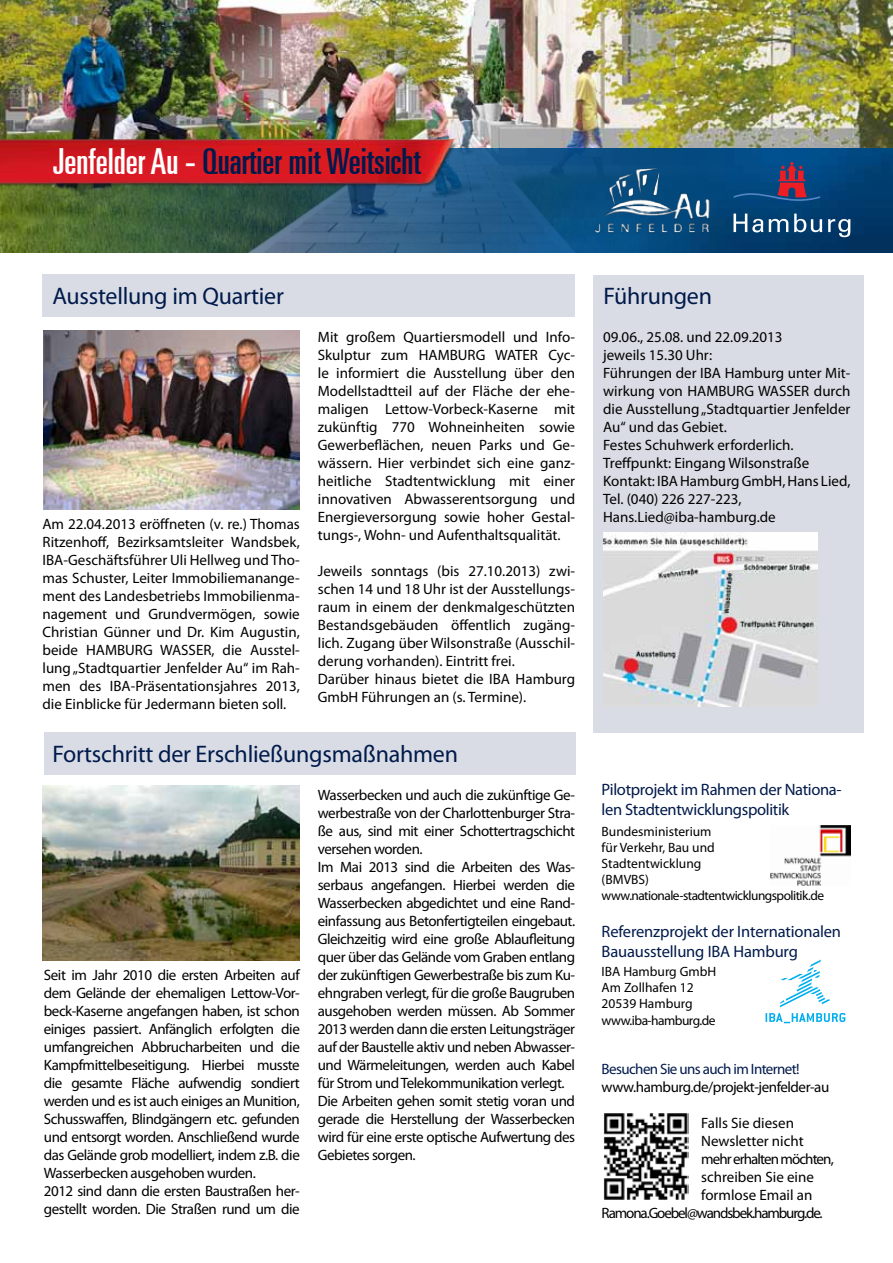
<style>
.page{position:relative;width:893px;height:1263px;background:#fff}
.page>*{position:absolute;margin:0;border:0;box-sizing:border-box;transform-origin:0 0}
.t1{font:ultra-condensed 36px "Univers LT";color:#001a4b}
.t2{font:24px "Myriad Pro";letter-spacing:-.01em;color:#001a4b}
.t3{font:16.5px/19.8px "Myriad Pro";letter-spacing:-.02em;color:#001a4b}
.t4{font:15px/18px "Myriad Pro";letter-spacing:-.03em;color:#000}
.t5{font:15px/18px "Myriad Pro";color:#000}
.t6{font:15px "Myriad Pro";letter-spacing:-.075em;color:#000}
.t7{font:15px "Myriad Pro";letter-spacing:-.04em;color:#001a4b}
.t8{font:15px "Myriad Pro";letter-spacing:-.06em;color:#000}
.t9{font:13.5px/16.2px "Myriad Pro";color:#000}
.t10{font:13.35px "Myriad Pro";letter-spacing:-.04em;color:#000}
.s1{color:#fff}
</style>
<div class="page">
<img style="left:0;top:0;width:893px;height:149px">
<img style="left:0;top:149px;width:893px;height:104px">
<img style="left:0;top:139px;width:495px;height:54px">
<svg style="left:755px;top:162px;width:65px;height:41px;background:#364271"></svg>
<svg style="left:755px;top:214px;width:8px;height:18px"></svg>
<svg style="left:769px;top:219px;width:19px;height:13px"></svg>
<svg style="left:794px;top:214px;width:28px;height:18px"></svg>
<svg style="left:828px;top:219px;width:22px;height:18px"></svg>
<div style="left:44px;top:732px;width:531px;height:43px;background:#d9dce4"></div>
<img style="left:43px;top:786px;width:257px;height:174px">
<div style="left:43px;top:275px;width:532px;height:42px;background:#d9dce4"></div>
<img style="left:44px;top:331px;width:256px;height:179px">
<img style="left:603px;top:1113px;width:85px;height:87px">
<img style="left:770px;top:825px;width:80px;height:61px">
<svg style="left:780px;top:959px;width:50px;height:48px"></svg>
<svg style="left:766px;top:1013px;width:79px;height:10px"></svg>
<img style="left:561px;top:144px;width:194px;height:137px">
<div style="left:594px;top:275px;width:270px;height:457px;background:#d9dce4"></div>
<img style="left:603px;top:533px;width:215px;height:174px">
<h1 class="t1" style="left:53px;top:141px;width:369px"><span class="s1">Jenfelder Au -</span> Quartier mit Weitsicht</h1>
<h2 class="t2" style="left:52px;top:282px;width:233px">Ausstellung im Quartier</h2>
<p class="t4" style="left:43px;top:515px;width:259px;text-align:justify">Am 22.04.2013 eröffneten (v. re.) Thomas Ritzenhoff, Bezirksamtsleiter Wandsbek, IBA-Geschäftsführer Uli Hellweg und Tho&shy;mas Schuster, Leiter Immobiliemanange&shy;ment des Landesbetriebs Immobilienma&shy;nagement und Grundvermögen, sowie Christian Günner und Dr. Kim Augustin, beide HAMBURG WASSER, die Ausstel&shy;lung „Stadtquartier Jenfelder Au“ im Rah&shy;men des IBA-Präsentationsjahres 2013, die Einblicke für Jedermann bieten soll.</p>
<p class="t4" style="left:318px;top:328px;width:259px;text-align:justify">Mit großem Quartiersmodell und Info-Skulptur zum HAMBURG WATER Cyc&shy;le informiert die Ausstellung über den Modellstadtteil auf der Fläche der ehe&shy;maligen Lettow-Vorbeck-Kaserne mit zukünftig 770 Wohneinheiten sowie Gewerbeflächen, neuen Parks und Ge&shy;wässern. Hier verbindet sich eine ganz&shy;heitliche Stadtentwicklung mit einer innovativen Abwasserentsorgung und Energieversorgung sowie hoher Gestal&shy;tungs-, Wohn- und Aufenthaltsqualität.</p>
<p class="t5" style="left:318px;top:562px;width:259px">Jeweils sonntags (bis 27.10.2013) zwi&shy;schen 14 und 18 Uhr ist der Ausstellungs&shy;raum in einem der denkmalgeschützten Bestandsgebäuden öffentlich zugäng&shy;lich. Zugang über Wilsonstraße (Ausschil&shy;derung vorhanden). Eintritt frei.<br>Darüber hinaus bietet die IBA Hamburg GmbH Führungen an (s. Termine).</p>
<h2 class="t2" style="left:52px;top:739px;width:407px">Fortschritt der Erschließungsmaßnahmen</h2>
<p class="t4" style="left:318px;top:785px;width:259px">Wasserbecken und auch die zukünftige Ge&shy;werbestraße von der Charlottenburger Stra&shy;ße aus, sind mit einer Schottertragschicht versehen worden.<br>Im Mai 2013 sind die Arbeiten des Was&shy;serbaus angefangen. Hierbei werden die Wasserbecken abgedichtet und eine Rand&shy;einfassung aus Betonfertigteilen eingebaut.<br>Gleichzeitig wird eine große Ablaufleitung quer über das Gelände vom Graben entlang der zukünftigen Gewerbestraße bis zum Ku&shy;ehngraben verlegt, für die große Baugruben ausgehoben werden müssen. Ab Sommer 2013 werden dann die ersten Leitungsträger auf der Baustelle aktiv und neben Abwasser&shy;und Wärmeleitungen, werden auch Kabel für Strom und Telekommunikation verlegt.<br>Die Arbeiten gehen somit stetig voran und gerade die Herstellung der Wasserbecken wird für eine erste optische Aufwertung des Gebietes sorgen.</p>
<p class="t4" style="left:44px;top:966px;width:257px">Seit im Jahr 2010 die ersten Arbeiten auf dem Gelände der ehemaligen Lettow-Vor&shy;beck-Kaserne angefangen haben, ist schon einiges passiert. Anfänglich erfolgten die umfangreichen Abbrucharbeiten und die Kampfmittelbeseitigung. Hierbei musste die gesamte Fläche aufwendig sondiert werden und es ist auch einiges an Munition, Schusswaffen, Blindgängern etc. gefunden und entsorgt worden. Anschließend wurde das Gelände grob modelliert, indem z.B. die Wasserbecken ausgehoben wurden.<br>2012 sind dann die ersten Baustraßen her&shy;gestellt worden. Die Straßen rund um die</p>
<h2 class="t2" style="left:603px;top:282px;width:110px">Führungen</h2>
<p class="t5" style="left:603px;top:328px;width:249px">09.06., 25.08. und 22.09.2013<br>jeweils 15.30 Uhr:<br>Führungen der IBA Hamburg unter Mit&shy;wirkung von HAMBURG WASSER durch die Ausstellung „Stadtquartier Jenfelder<br>Au“ und das Gebiet.<br>Festes Schuhwerk erforderlich.<br>Treffpunkt: Eingang Wilsonstraße<br>Kontakt: IBA Hamburg GmbH, Hans Lied,<br>Tel. (040) 226 227-223,<br>Hans.Lied@iba-hamburg.de</p>
<p class="t3" style="left:602px;top:779px;width:241px">Pilotprojekt im Rahmen der Nationa&shy;len Stadtentwicklungspolitik</p>
<p class="t9" style="left:602px;top:823px;width:115px">Bundesministerium für Verkehr, Bau und<br>Stadtentwicklung (BMVBS)</p>
<p class="t10" style="left:602px;top:888px;width:224px">www.nationale-stadtentwicklungspolitik.de</p>
<p class="t3" style="left:602px;top:921px;width:241px">Referenzprojekt der Internationalen<br>Bauausstellung IBA Hamburg</p>
<p class="t9" style="left:602px;top:963px;width:116px">IBA Hamburg GmbH<br>Am Zollhafen 12<br>20539 Hamburg www.iba-hamburg.de</p>
<p class="t7" style="left:602px;top:1059px;width:200px">Besuchen Sie uns auch im Internet!</p>
<p class="t4" style="left:602px;top:1077px;width:229px">www.hamburg.de/projekt-jenfelder-au</p>
<p class="t5" style="left:701px;top:1113px;width:94px">Falls Sie diesen</p>
<p class="t5" style="left:701px;top:1131px;width:104px">Newsletter nicht</p>
<p class="t8" style="left:701px;top:1149px;width:134px">mehr erhalten möchten,</p>
<p class="t5" style="left:701px;top:1167px;width:114px">schreiben Sie eine</p>
<p class="t5" style="left:701px;top:1185px;width:113px">formlose Email an</p>
<p class="t6" style="left:602px;top:1203px;width:223px">Ramona.Goebel@wandsbek.hamburg.de.</p>
</div>
